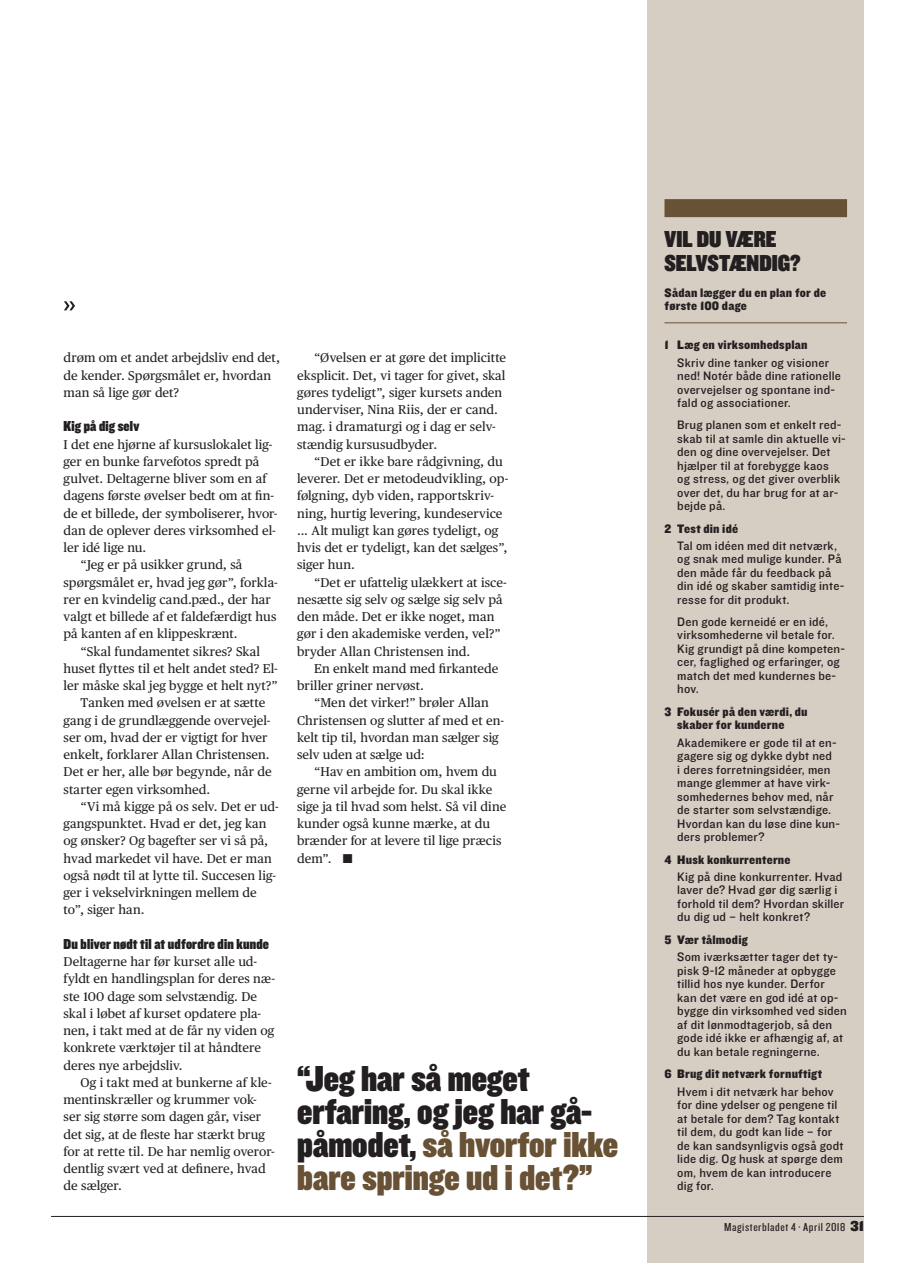
<style>
.page{position:relative;width:915px;height:1263px;background:#fff}
.page>*{position:absolute;margin:0;border:0;box-sizing:border-box;transform-origin:0 0}
.t1{font:37.5px/33px "Knockout 90 Ultmt Welterwt";color:#231f20}
.t2{font:24px/24px "Knockout 90 Ultmt Welterwt";color:#231f20}
.t3{font:15px "Knockout 90 Ultmt Welterwt";letter-spacing:.01em;color:#231f20}
.t4{font:12.75px/17.2px "Publico Text";letter-spacing:.005em;color:#231f20}
.t5{font:12.75px/13.5px "Knockout 31 Junior Middlewt";letter-spacing:.015em;color:#231f20}
.t6{font:12.75px/13.5px "Knockout 71 Full Middlewt";letter-spacing:.015em;color:#231f20}
.t7{font:12px "Knockout 28 Junior Feathrwt";letter-spacing:.04em;color:#231f20;scale:1.2 1}
.s1{color:#685134}
.s2{font-family:"Knockout 90 Ultmt Welterwt";font-size:15px}
</style>
<div class="page">
<div style="left:647px;top:0;width:216px;height:1263px;background:#d6cdc3"></div>
<div style="left:664px;top:199px;width:182px;height:18px;background:#685134"></div>
<hr style="left:664px;top:322px;width:182px;height:1px;background:#685134">
<svg style="left:64px;top:301px;width:11px;height:9px"></svg>
<hr style="left:51px;top:1216px;width:812px;height:1px;background:#231f20">
<p class="t4" style="left:64px;top:348px;width:218px">drøm om et andet arbejdsliv end det, de kender. Spørgsmålet er, hvordan man så lige gør det?</p>
<p class="t3" style="left:64px;top:416px;width:77px">Kig på dig selv</p>
<p class="t4" style="left:64px;top:435px;width:210px">I det ene hjørne af kursuslokalet lig-</p>
<p class="t4" style="left:64px;top:452px;width:197px">ger en bunke farvefotos spredt på</p>
<p class="t4" style="left:64px;top:469px;width:204px">gulvet. Deltagerne bliver som en af</p>
<p class="t4" style="left:64px;top:486px;width:212px">dagens første øvelser bedt om at fin-</p>
<p class="t4" style="left:64px;top:504px;width:215px">de et billede, der symboliserer, hvor-</p>
<p class="t4" style="left:64px;top:521px;width:214px">dan de oplever deres virksomhed el-</p>
<p class="t4" style="left:64px;top:538px;width:84px">ler idé lige nu.</p>
<p class="t4" style="left:81px;top:555px;width:163px">“Jeg er på usikker grund, så</p>
<p class="t4" style="left:64px;top:573px;width:215px">spørgsmålet er, hvad jeg gør”, forkla-</p>
<p class="t4" style="left:64px;top:590px;width:209px">rer en kvindelig cand.pæd., der har</p>
<p class="t4" style="left:64px;top:607px;width:214px">valgt et billede af et faldefærdigt hus</p>
<p class="t4" style="left:64px;top:624px;width:176px">på kanten af en klippeskrænt.</p>
<p class="t4" style="left:81px;top:642px;width:181px">“Skal fundamentet sikres? Skal</p>
<p class="t4" style="left:64px;top:659px;width:216px">huset flyttes til et helt andet sted? El-</p>
<p class="t4" style="left:64px;top:676px;width:216px">ler måske skal jeg bygge et helt nyt?”</p>
<p class="t4" style="left:81px;top:693px;width:186px">Tanken med øvelsen er at sætte</p>
<p class="t4" style="left:64px;top:711px;width:208px">gang i de grundlæggende overvejel-</p>
<p class="t4" style="left:64px;top:728px;width:205px">ser om, hvad der er vigtigt for hver</p>
<p class="t4" style="left:64px;top:745px;width:207px">enkelt, forklarer Allan Christensen.</p>
<p class="t4" style="left:64px;top:762px;width:210px">Det er her, alle bør begynde, når de</p>
<p class="t4" style="left:64px;top:780px;width:148px">starter egen virksomhed.</p>
<p class="t4" style="left:81px;top:797px;width:199px">“Vi må kigge på os selv. Det er ud-</p>
<p class="t4" style="left:64px;top:814px;width:204px">gangspunktet. Hvad er det, jeg kan</p>
<p class="t4" style="left:64px;top:831px;width:206px">og ønsker? Og bagefter ser vi så på,</p>
<p class="t4" style="left:64px;top:849px;width:210px">hvad markedet vil have. Det er man</p>
<p class="t4" style="left:64px;top:866px;width:214px">også nødt til at lytte til. Succesen lig-</p>
<p class="t4" style="left:64px;top:883px;width:195px">ger i vekselvirkningen mellem de</p>
<p class="t4" style="left:64px;top:900px;width:82px">to”, siger han.</p>
<p class="t3" style="left:64px;top:934px;width:207px">Du bliver nødt til at udfordre din kunde</p>
<p class="t4" style="left:64px;top:952px;width:213px">Deltagerne har før kurset alle ud&shy;fyldt en handlingsplan for deres næ&shy;ste 100 dage som selvstændig. De skal i løbet af kurset opdatere pla&shy;nen, i takt med at de får ny viden og konkrete værktøjer til at håndtere deres nye arbejdsliv.</p>
<p class="t4" style="left:64px;top:1073px;width:212px;text-indent:17px">Og i takt med at bunkerne af kle&shy;mentinskræller og krummer vok&shy;ser sig større som dagen går, viser det sig, at de fleste har stærkt brug for at rette til. De har nemlig overor&shy;dentlig svært ved at definere, hvad de sælger.</p>
<p class="t4" style="left:297px;top:348px;width:210px;text-indent:17px">“Øvelsen er at gøre det implicitte eksplicit. Det, vi tager for givet, skal gøres tydeligt”, siger kursets anden underviser, Nina Riis, der er cand. mag. i dramaturgi og i dag er selv&shy;stændig kursusudbyder.</p>
<p class="t4" style="left:297px;top:452px;width:213px;text-indent:17px">“Det er ikke bare rådgivning, du leverer. Det er metodeudvikling, op&shy;følgning, dyb viden, rapportskriv&shy;ning, hurtig levering, kundeservice ... Alt muligt kan gøres tydeligt, og hvis det er tydeligt, kan det sælges”, siger hun.</p>
<p class="t4" style="left:297px;top:573px;width:211px;text-indent:17px">“Det er ufattelig ulækkert at isce&shy;nesætte sig selv og sælge sig selv på den måde. Det er ikke noget, man gør i den akademiske verden, vel?” bryder Allan Christensen ind.</p>
<p class="t4" style="left:297px;top:659px;width:203px;text-indent:17px">En enkelt mand med firkantede briller griner nervøst.</p>
<p class="t4" style="left:297px;top:693px;width:208px;text-indent:17px">“Men det virker!” brøler Allan<br>Christensen og slutter af med et en&shy;kelt tip til, hvordan man sælger sig selv uden at sælge ud:</p>
<p class="t4" style="left:297px;top:762px;width:210px;text-indent:17px">“Hav en ambition om, hvem du gerne vil arbejde for. Du skal ikke sige ja til hvad som helst. Så vil dine kunder også kunne mærke, at du brænder for at levere til lige præcis dem”.</p>
<h1 class="t1" style="left:297px;top:1061px;width:322px">“Jeg har så meget erfaring, og jeg har gå&shy;påmodet, <span class="s1">så hvorfor ikke bare springe ud i det?”</span></h1>
<h2 class="t2" style="left:664px;top:225px;width:137px">VIL DU VÆRE<br>SELVSTÆNDIG?</h2>
<p class="t6" style="left:664px;top:285px;width:163px">Sådan lægger du en plan for de første 100 dage</p>
<p class="t6" style="left:664px;top:338px;width:144px">1 Læg en virksomhedsplan</p>
<p class="t5" style="left:677px;top:355px;width:165px">Skriv dine tanker og visioner ned! Notér både dine rationelle overvejelser og spontane ind&shy;fald og associationer.</p>
<p class="t5" style="left:677px;top:417px;width:170px">Brug planen som et enkelt red&shy;skab til at samle din aktuelle vi&shy;den og dine overvejelser. Det hjælper til at forebygge kaos<br>og stress, og det giver overblik over det, du har brug for at ar&shy;bejde på.</p>
<p class="t6" style="left:664px;top:521px;width:75px">2 Test din idé</p>
<p class="t5" style="left:677px;top:538px;width:168px">Tal om idéen med dit netværk, og snak med mulige kunder. På den måde får du feedback på din idé og skaber samtidig inte&shy;resse for dit produkt.</p>
<p class="t5" style="left:677px;top:614px;width:169px">Den gode kerneidé er en idé, virksomhederne vil betale for.<br>Kig grundigt på dine kompeten&shy;cer, faglighed og erfaringer, og match det med kundernes be&shy;hov.</p>
<p class="t6" style="left:677px;top:704px;width:132px;text-indent:-13px">3 Fokusér på den værdi, du skaber for kunderne</p>
<p class="t5" style="left:677px;top:735px;width:164px">Akademikere er gode til at en&shy;gagere sig og dykke dybt ned<br>i deres forretningsidéer, men mange glemmer at have virk&shy;somhedernes behov med, når de starter som selvstændige.<br>Hvordan kan du løse dine kun&shy;ders problemer?</p>
<p class="t6" style="left:664px;top:852px;width:127px">4 Husk konkurrenterne</p>
<p class="t5" style="left:677px;top:869px;width:168px">Kig på dine konkurrenter. Hvad laver de? Hvad gør dig særlig i forhold til dem? Hvordan skiller du dig ud – helt konkret?</p>
<p class="t6" style="left:664px;top:932px;width:84px">5 Vær tålmodig</p>
<p class="t5" style="left:677px;top:949px;width:171px">Som iværksætter tager det ty&shy;pisk 9-12 måneder at opbygge tillid hos nye kunder. Derfor kan det være en god idé at op&shy;bygge din virksomhed ved siden af dit lønmodtagerjob, så den gode idé ikke er afhængig af, at du kan betale regningerne.</p>
<p class="t6" style="left:664px;top:1067px;width:159px">6 Brug dit netværk fornuftigt</p>
<p class="t5" style="left:677px;top:1084px;width:168px">Hvem i dit netværk har behov for dine ydelser og pengene til at betale for dem? Tag kontakt til dem, du godt kan lide – for de kan sandsynligvis også godt lide dig. Og husk at spørge dem om, hvem de kan introducere dig for.</p>
<p class="t7" style="left:723px;top:1220px;width:118px">Magisterbladet 4 · April 2018 <span class="s2">31</span></p>
</div>
